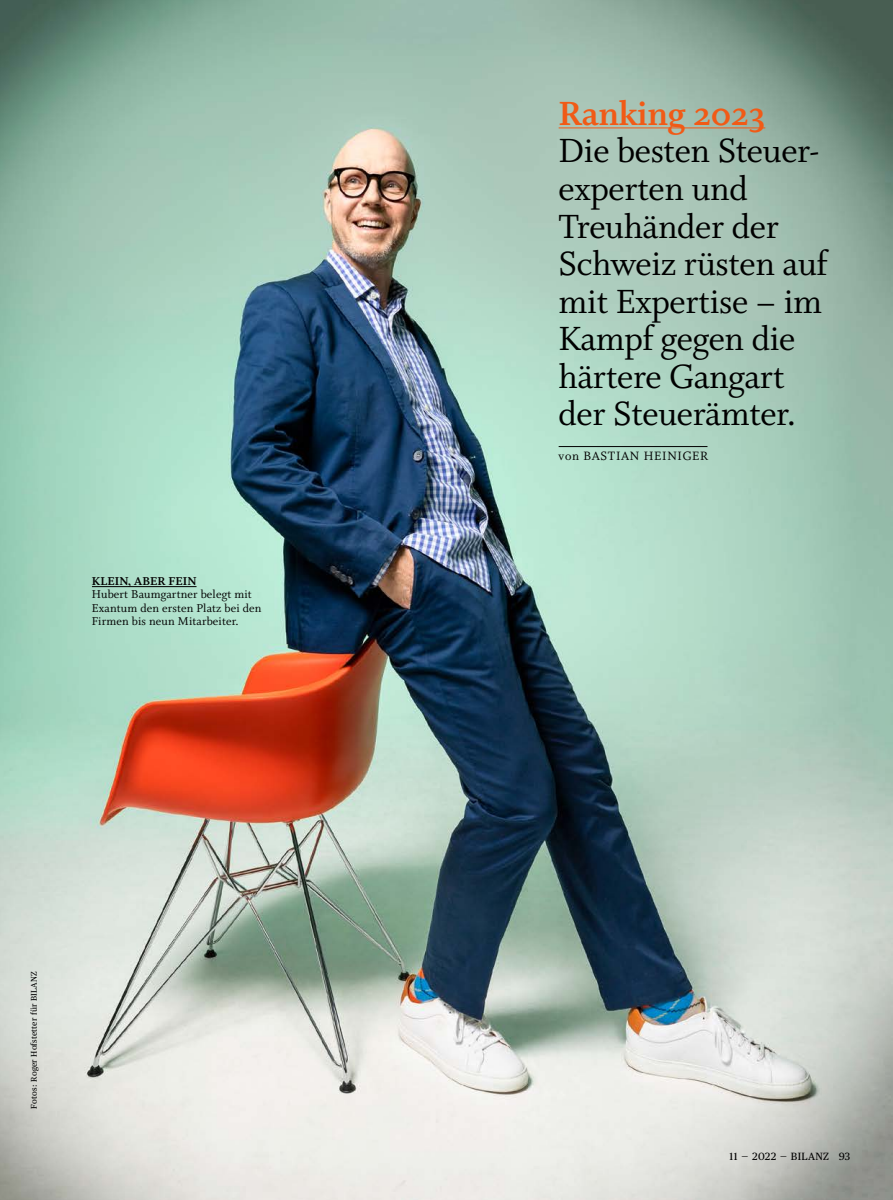
<style>
.page{position:relative;width:893px;height:1200px;background:#fff}
.page>*{position:absolute;margin:0;border:0;box-sizing:border-box;transform-origin:0 0}
.t1{font:37.5px/37.5px "Whitman";letter-spacing:-.01em;color:#000}
.t2{font:700 37.5px "Whitman";letter-spacing:-.01em;color:#f15a16}
.t3{font:13.5px "Whitman";letter-spacing:.05em;color:#000}
.t4{font:12.75px/13.5px "Whitman";letter-spacing:.01em;color:#000}
.t5{font:700 12.75px "Whitman";letter-spacing:.005em;color:#000}
.t6{font:10.5px "Publico Text";letter-spacing:.035em;color:#000}
.t7{font:8.25px "Publico Text";letter-spacing:.025em;color:#000}
</style>
<div class="page">
<img style="left:0;top:0;width:893px;height:1199px">
<hr style="left:559px;top:127px;width:206px;height:1px;background:#f15a16">
<hr style="left:559px;top:446px;width:148px;height:1px;background:#000">
<hr style="left:92px;top:586px;width:105px;height:1px;background:#000">
<p class="t5" style="left:92px;top:573px;width:106px">KLEIN, ABER FEIN</p>
<p class="t4" style="left:92px;top:587px;width:171px">Hubert Baumgartner belegt mit<br>Exantum den ersten Platz bei den<br>Firmen bis neun Mitarbeiter.</p>
<p class="t7" style="left:28px;top:1108px;width:138px;rotate:-90deg">Fotos: Roger Hofstetter für BILANZ</p>
<p class="t2" style="left:559px;top:92px;width:208px">Ranking 2023</p>
<p class="t1" style="left:559px;top:133px;width:270px">Die besten Steuer&shy;experten und<br>Treuhänder der<br>Schweiz rüsten auf mit Expertise – im<br>Kampf gegen die härtere Gangart der Steuerämter.</p>
<p class="t3" style="left:559px;top:448px;width:151px">von BASTIAN HEINIGER</p>
<p class="t6" style="left:730px;top:1148px;width:122px">11 — 2022 — BILANZ 93</p>
</div>
